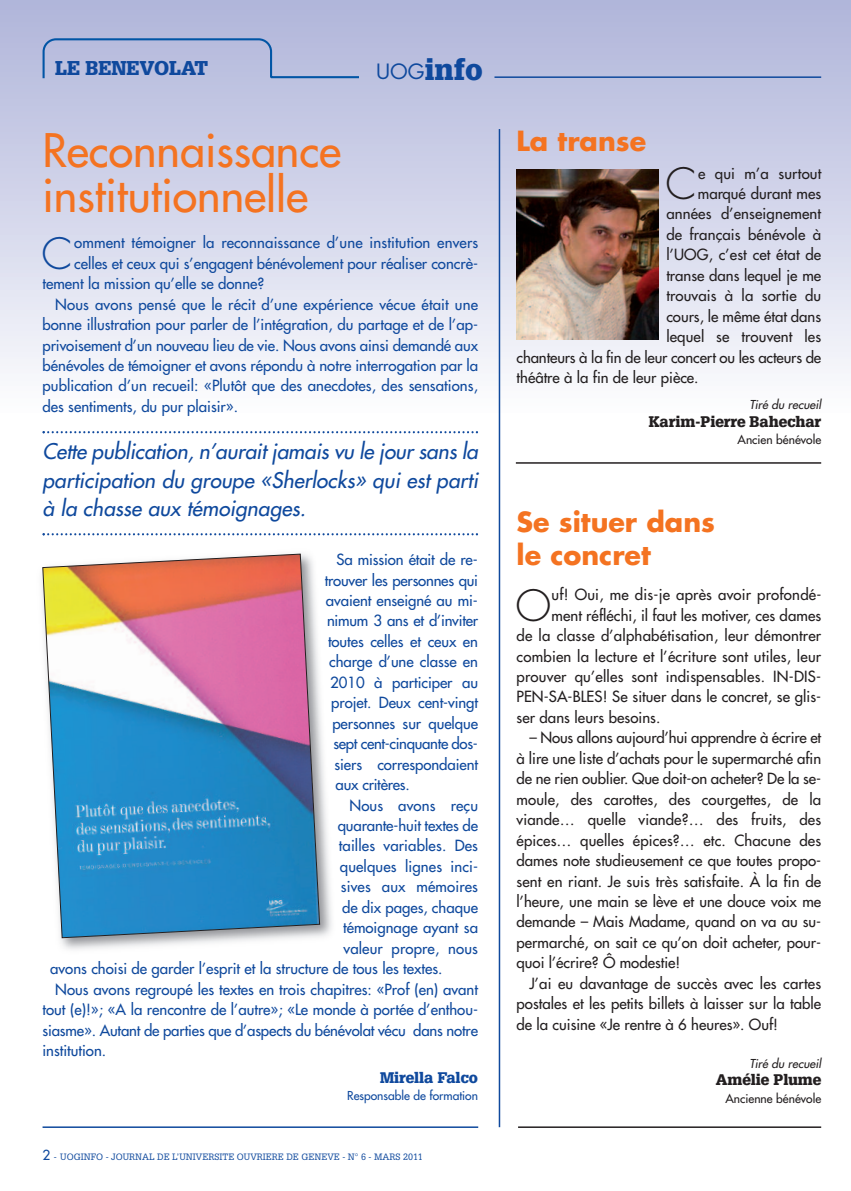
<style>
.page{position:relative;width:851px;height:1191px;background:#fff}
.page>*{position:absolute;margin:0;border:0;box-sizing:border-box;transform-origin:0 0}
.t1{font:45px/45px "Futura";color:#f47321}
.t2{font:300 42px "Futura";color:#231f20}
.t3{font:300 42px "Futura";color:#0f499d}
.t4{font:900 28.95px "Glypha";color:#0f499d}
.t5{font:700 27px/33px "Futura";color:#f47321}
.t6{font:italic 21px/28.7px "Futura";letter-spacing:.005em;color:#0f499d;text-align:justify}
.t7{font:900 19.5px "Glypha";color:#0f499d}
.t8{font:15px/20.4px "Futura";letter-spacing:.005em;color:#231f20;text-align:justify}
.t9{font:15px "Futura";color:#0f499d}
.t10{font:900 15px "Glypha";color:#231f20}
.t11{font:15px "Futura";letter-spacing:-.02em;color:#0f499d}
.t12{font:900 15px "Glypha";color:#0f499d}
.t13{font:12px "Futura";color:#231f20}
.t14{font:italic 12px "Futura";color:#231f20}
.t15{font:12px "Futura";color:#0f499d}
.t16{font:9px "Glypha";color:#0f499d}
.s1{font-family:"Futura";font-weight:400;font-size:20.55px}
.s2{font-family:"Futura";font-size:13.5px}
</style>
<div class="page">
<div style="left:0;top:0;width:850px;height:412px;background:linear-gradient(to bottom,#aeb3d9,#fbfbfd)"></div>
<svg style="left:43px;top:38px;width:315px;height:40px;background:#adb7da"></svg>
<hr style="left:494px;top:76px;width:327px;height:2px;background:#0f499d">
<svg style="left:43px;top:431px;width:435px;height:2px"></svg>
<svg style="left:43px;top:533px;width:435px;height:2px"></svg>
<hr style="left:498px;top:129px;width:2px;height:998px;background:#0f499d">
<img style="left:516px;top:169px;width:142px;height:170px">
<hr style="left:516px;top:462px;width:305px;height:2px;background:#231f20">
<hr style="left:43px;top:1126px;width:435px;height:2px;background:#0f499d">
<hr style="left:518px;top:1126px;width:303px;height:2px;background:#231f20">
<img style="left:41px;top:577px;width:291px;height:373px">
<svg style="left:42px;top:553px;width:278px;height:385px;background:#7e94b5"></svg>
<h3 class="t7" style="left:55px;top:60px;width:154px">LE BENEVOLAT</h3>
<h3 class="t4" style="left:376px;top:58px;width:108px"><span class="s1">UOG</span>info</h3>
<h1 class="t1" style="left:43px;top:131px;width:300px">Reconnaissance institutionnelle</h1>
<h2 class="t3" style="left:42px;top:234px;width:33px">C</h2>
<p class="t9" style="left:74px;top:235px;width:405px">omment témoigner la reconnaissance d’une institution envers</p>
<p class="t9" style="left:74px;top:256px;width:405px">celles et ceux qui s’engagent bénévolement pour réaliser concrè-</p>
<p class="t9" style="left:43px;top:276px;width:223px">tement la mission qu’elle se donne?</p>
<p class="t9" style="left:55px;top:297px;width:424px">Nous avons pensé que le récit d’une expérience vécue était une</p>
<p class="t9" style="left:43px;top:317px;width:437px">bonne illustration pour parler de l’intégration, du partage et de l’ap-</p>
<p class="t9" style="left:43px;top:337px;width:437px">privoisement d’un nouveau lieu de vie. Nous avons ainsi demandé aux</p>
<p class="t9" style="left:43px;top:358px;width:437px">bénévoles de témoigner et avons répondu à notre interrogation par la</p>
<p class="t9" style="left:43px;top:378px;width:437px">publication d’un recueil: «Plutôt que des anecdotes, des sensations,</p>
<p class="t9" style="left:43px;top:399px;width:197px">des sentiments, du pur plaisir».</p>
<h3 class="t6" style="left:43px;top:438px;width:437px">Cette publication, n’aurait jamais vu le jour sans la participation du groupe «Sherlocks» qui est parti à la chasse aux témoignages.</h3>
<p class="t9" style="left:336px;top:552px;width:143px">Sa mission était de re-</p>
<p class="t9" style="left:325px;top:572px;width:155px">trouver les personnes qui</p>
<p class="t9" style="left:326px;top:593px;width:153px">avaient enseigné au mi-</p>
<p class="t9" style="left:327px;top:613px;width:152px">nimum 3 ans et d’inviter</p>
<p class="t9" style="left:328px;top:634px;width:151px">toutes celles et ceux en</p>
<p class="t9" style="left:329px;top:654px;width:150px">charge d’une classe en</p>
<p class="t9" style="left:330px;top:675px;width:149px">2010 à participer au</p>
<p class="t9" style="left:331px;top:695px;width:148px">projet. Deux cent-vingt</p>
<p class="t9" style="left:332px;top:715px;width:147px">personnes sur quelque</p>
<p class="t11" style="left:333px;top:736px;width:146px">sept cent-cinquante dos-</p>
<p class="t9" style="left:334px;top:756px;width:145px">siers correspondaient</p>
<p class="t9" style="left:335px;top:777px;width:76px">aux critères.</p>
<p class="t9" style="left:349px;top:797px;width:130px">Nous avons reçu</p>
<p class="t9" style="left:337px;top:818px;width:142px">quarante-huit textes de</p>
<p class="t9" style="left:339px;top:838px;width:141px">tailles variables. Des</p>
<p class="t9" style="left:340px;top:859px;width:140px">quelques lignes inci-</p>
<p class="t9" style="left:341px;top:879px;width:139px">sives aux mémoires</p>
<p class="t9" style="left:342px;top:899px;width:137px">de dix pages, chaque</p>
<p class="t9" style="left:343px;top:920px;width:136px">témoignage ayant sa</p>
<p class="t9" style="left:343px;top:940px;width:136px">valeur propre, nous</p>
<p class="t9" style="left:50px;top:961px;width:393px">avons choisi de garder l’esprit et la structure de tous les textes.</p>
<p class="t9" style="left:55px;top:981px;width:424px">Nous avons regroupé les textes en trois chapitres: «Prof (en) avant</p>
<p class="t9" style="left:43px;top:1002px;width:437px">tout (e)!»; «A la rencontre de l’autre»; «Le monde à portée d’enthou-</p>
<p class="t9" style="left:43px;top:1022px;width:437px">siasme». Autant de parties que d’aspects du bénévolat vécu dans notre</p>
<p class="t9" style="left:42px;top:1043px;width:65px">institution.</p>
<p class="t12" style="left:380px;top:1072px;width:99px">Mirella Falco</p>
<p class="t15" style="left:347px;top:1090px;width:132px">Responsable de formation</p>
<p class="t16" style="left:43px;top:1151px;width:382px"><span class="s2">2</span> - UOGINFO - JOURNAL DE L’UNIVERSITE OUVRIERE DE GENEVE - N° 6 - MARS 2011</p>
<h3 class="t5" style="left:516px;top:127px;width:131px">La transe</h3>
<h2 class="t2" style="left:665px;top:164px;width:33px">C</h2>
<p class="t8" style="left:698px;top:164px;width:125px">e qui m’a surtout</p>
<p class="t8" style="left:697px;top:184px;width:125px">marqué durant mes</p>
<p class="t8" style="left:666px;top:205px;width:156px">années d’enseignement</p>
<p class="t8" style="left:666px;top:225px;width:156px">de français bénévole à</p>
<p class="t8" style="left:666px;top:246px;width:156px">l’UOG, c’est cet état de</p>
<p class="t8" style="left:666px;top:266px;width:156px">transe dans lequel je me</p>
<p class="t8" style="left:666px;top:286px;width:156px">trouvais à la sortie du</p>
<p class="t8" style="left:666px;top:307px;width:156px">cours, le même état dans</p>
<p class="t8" style="left:666px;top:327px;width:156px">lequel se trouvent les</p>
<p class="t8" style="left:516px;top:348px;width:306px">chanteurs à la fin de leur concert ou les acteurs de</p>
<p class="t8" style="left:516px;top:368px;width:183px">théâtre à la fin de leur pièce.</p>
<p class="t14" style="left:749px;top:399px;width:73px">Tiré du recueil</p>
<p class="t10" style="left:648px;top:415px;width:174px">Karim-Pierre Bahechar</p>
<p class="t13" style="left:737px;top:433px;width:85px">Ancien bénévole</p>
<h3 class="t5" style="left:516px;top:507px;width:200px">Se situer dans le concret</h3>
<h2 class="t2" style="left:515px;top:586px;width:37px">O</h2>
<p class="t8" style="left:551px;top:585px;width:271px">uf! Oui, me dis-je après avoir profondé-</p>
<p class="t8" style="left:551px;top:606px;width:271px">ment réfléchi, il faut les motiver, ces dames</p>
<p class="t8" style="left:516px;top:626px;width:306px">de la classe d’alphabétisation, leur démontrer</p>
<p class="t8" style="left:516px;top:647px;width:306px">combien la lecture et l’écriture sont utiles, leur</p>
<p class="t8" style="left:516px;top:667px;width:306px">prouver qu’elles sont indispensables. IN-DIS-</p>
<p class="t8" style="left:516px;top:688px;width:306px">PEN-SA-BLES! Se situer dans le concret, se glis-</p>
<p class="t8" style="left:516px;top:708px;width:145px">ser dans leurs besoins.</p>
<p class="t8" style="left:516px;top:728px;width:306px;text-indent:13px">– Nous allons aujourd’hui apprendre à écrire et à lire une liste d’achats pour le supermarché afin de ne rien oublier. Que doit-on acheter? De la se&shy;moule, des carottes, des courgettes, de la viande… quelle viande?… des fruits, des épices… quelles épices?… etc. Chacune des dames note studieusement ce que toutes propo&shy;sent en riant. Je suis très satisfaite. À la fin de l’heure, une main se lève et une douce voix me demande – Mais Madame, quand on va au su&shy;permarché, on sait ce qu’on doit acheter, pour&shy;quoi l’écrire? Ô modestie!</p>
<p class="t8" style="left:516px;top:974px;width:306px;text-indent:13px">J’ai eu davantage de succès avec les cartes postales et les petits billets à laisser sur la table de la cuisine «Je rentre à 6 heures». Ouf!</p>
<p class="t14" style="left:749px;top:1057px;width:73px">Tiré du recueil</p>
<p class="t10" style="left:715px;top:1074px;width:107px">Amélie Plume</p>
<p class="t13" style="left:725px;top:1092px;width:97px">Ancienne bénévole</p>
</div>
